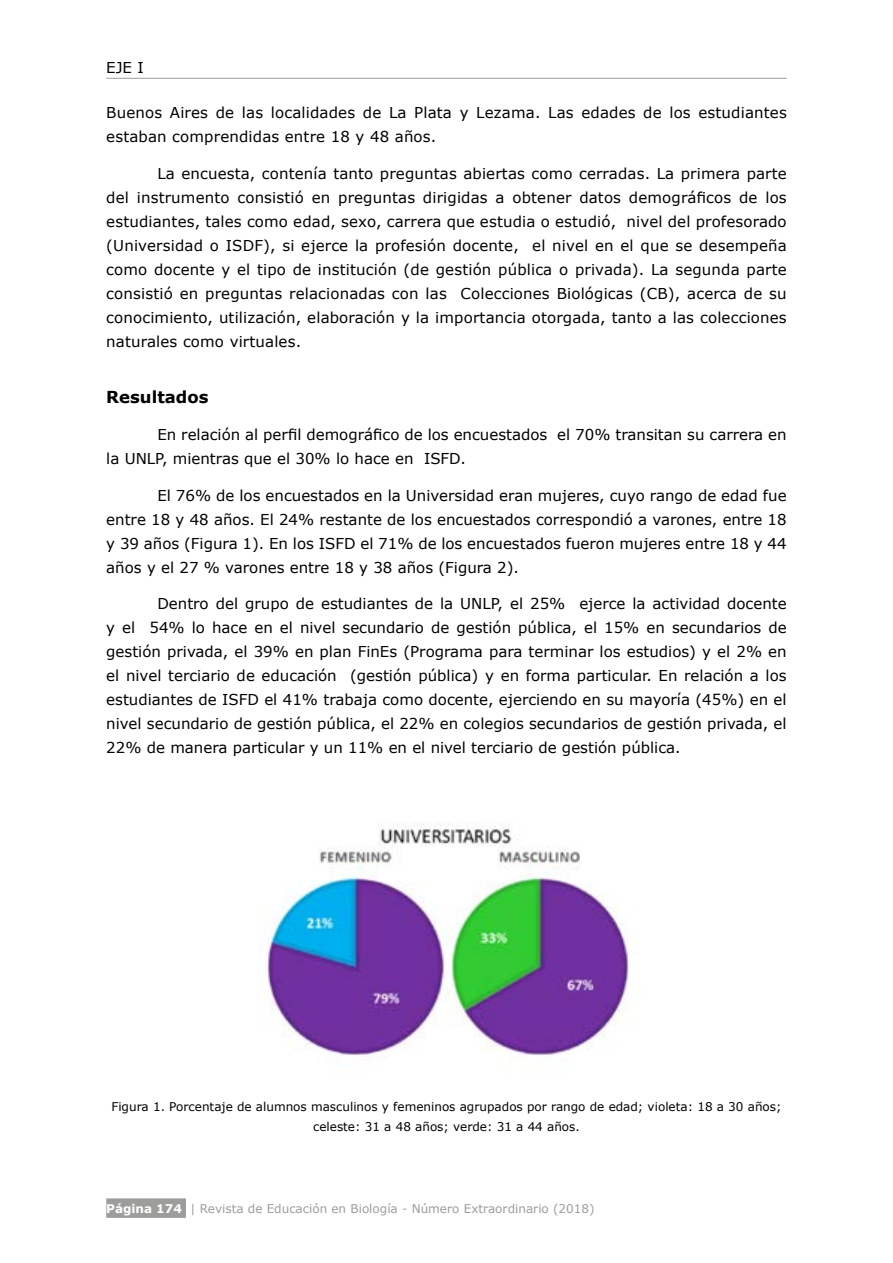
<style>
.page{position:relative;width:893px;height:1263px;background:#fff}
.page>*{position:absolute;margin:0;border:0;box-sizing:border-box;transform-origin:0 0}
.t1{font:700 16.5px "Verdana";color:#000}
.t2{font:15px/24px "Verdana";color:#000;text-align:justify}
.t3{font:12px/19.5px "Verdana";color:#000;text-align:center}
.t4{font:12px "Verdana";color:#9d9d9c}
.s1{font-weight:700;color:#fff}
</style>
<div class="page">
<div style="left:106px;top:1198px;width:80px;height:20px;background:#9d9d9c"></div>
<hr style="left:106px;top:78px;width:681px;height:1px;background:#9d9d9c">
<img style="left:263px;top:822px;width:372px;height:237px">
<p class="t2" style="left:106px;top:56px;width:39px">EJE I</p>
<p class="t2" style="left:106px;top:101px;width:682px">Buenos Aires de las localidades de La Plata y Lezama. Las edades de los estudiantes estaban comprendidas entre 18 y 48 años.</p>
<p class="t2" style="left:106px;top:161px;width:682px;text-indent:51px">La encuesta, contenía tanto preguntas abiertas como cerradas. La primera parte del instrumento consistió en preguntas dirigidas a obtener datos demográficos de los estudiantes, tales como edad, sexo, carrera que estudia o estudió, nivel del profesorado (Universidad o ISDF), si ejerce la profesión docente, el nivel en el que se desempeña como docente y el tipo de institución (de gestión pública o privada). La segunda parte consistió en preguntas relacionadas con las Colecciones Biológicas (CB), acerca de su conocimiento, utilización, elaboración y la importancia otorgada, tanto a las colecciones naturales como virtuales.</p>
<p class="t1" style="left:106px;top:386px;width:104px">Resultados</p>
<p class="t2" style="left:106px;top:423px;width:682px;text-indent:51px">En relación al perfil demográfico de los encuestados el 70% transitan su carrera en la UNLP, mientras que el 30% lo hace en ISFD.</p>
<p class="t2" style="left:106px;top:483px;width:682px;text-indent:51px">El 76% de los encuestados en la Universidad eran mujeres, cuyo rango de edad fue entre 18 y 48 años. El 24% restante de los encuestados correspondió a varones, entre 18 y 39 años (Figura 1). En los ISFD el 71% de los encuestados fueron mujeres entre 18 y 44 años y el 27 % varones entre 18 y 38 años (Figura 2).</p>
<p class="t2" style="left:106px;top:592px;width:682px;text-indent:51px">Dentro del grupo de estudiantes de la UNLP, el 25% ejerce la actividad docente y el 54% lo hace en el nivel secundario de gestión pública, el 15% en secundarios de gestión privada, el 39% en plan FinEs (Programa para terminar los estudios) y el 2% en el nivel terciario de educación (gestión pública) y en forma particular. En relación a los estudiantes de ISFD el 41% trabaja como docente, ejerciendo en su mayoría (45%) en el nivel secundario de gestión pública, el 22% en colegios secundarios de gestión privada, el 22% de manera particular y un 11% en el nivel terciario de gestión pública.</p>
<p class="t3" style="left:111px;top:1097px;width:672px">Figura 1. Porcentaje de alumnos masculinos y femeninos agrupados por rango de edad; violeta: 18 a 30 años; celeste: 31 a 48 años; verde: 31 a 44 años.</p>
<p class="t4" style="left:106px;top:1200px;width:490px"><span class="s1">Página 174</span> | Revista de Educación en Biología - Número Extraordinario (2018)</p>
</div>
